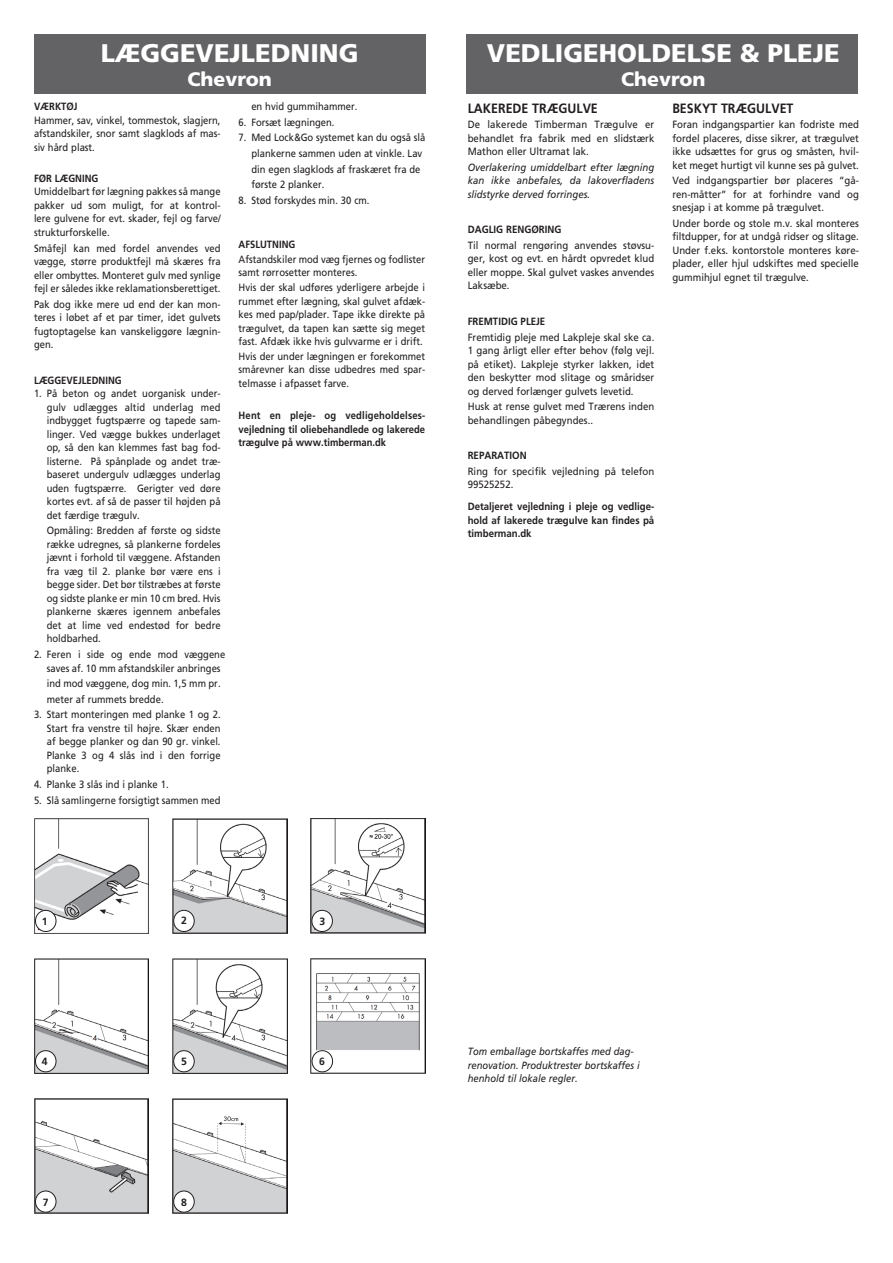
<style>
.page{position:relative;width:893px;height:1263px;background:#fff}
.page>*{position:absolute;margin:0;border:0;box-sizing:border-box;transform-origin:0 0}
.t1{font:900 25.5px "Frutiger";color:#fff}
.t2{font:900 19.5px "Frutiger";color:#fff}
.t3{font:700 13.5px "Frutiger";color:#231f20;scale:.92 1}
.t4{font:10.5px/13.5px "Frutiger";color:#231f20;text-align:justify;scale:.9 1}
.t5{font:10.5px/13.5px "Frutiger";color:#231f20;text-align:justify;scale:.92 1}
.t6{font:700 10.5px/13.5px "Frutiger";color:#231f20;text-align:justify;scale:.9 1}
.t7{font:700 10.5px/13.5px "Frutiger";color:#231f20;text-align:justify;scale:.92 1}
.t8{font:italic 10.5px/13.5px "Frutiger";color:#231f20;text-align:justify;scale:.92 1}
.t9{font:italic 10.5px/13.5px "Frutiger";color:#231f20;scale:.9 1}
.t10{font:700 10.5px "Frutiger";color:#231f20}
</style>
<div class="page">
<div style="left:467px;top:34px;width:391px;height:60px;background:#636366"></div>
<div style="left:34px;top:34px;width:391px;height:60px;background:#636366"></div>
<img style="left:34px;top:818px;width:115px;height:115px">
<img style="left:172px;top:818px;width:115px;height:115px">
<img style="left:310px;top:818px;width:115px;height:115px">
<img style="left:34px;top:958px;width:115px;height:115px">
<img style="left:172px;top:958px;width:115px;height:115px">
<img style="left:310px;top:958px;width:115px;height:115px">
<img style="left:34px;top:1099px;width:115px;height:115px">
<img style="left:172px;top:1099px;width:115px;height:115px">
<div style="left:35px;top:910px;width:21px;height:21px;background:#fff;border-radius:50%"></div>
<div style="left:35px;top:910px;width:21px;height:22px;border:1px solid #231f20;border-radius:50%"></div>
<div style="left:174px;top:910px;width:20px;height:21px;background:#fff;border-radius:50%"></div>
<div style="left:173px;top:910px;width:22px;height:22px;border:1px solid #231f20;border-radius:50%"></div>
<div style="left:312px;top:910px;width:20px;height:21px;background:#fff;border-radius:50%"></div>
<div style="left:311px;top:910px;width:22px;height:22px;border:1px solid #231f20;border-radius:50%"></div>
<div style="left:35px;top:1051px;width:21px;height:21px;background:#fff;border-radius:50%"></div>
<div style="left:35px;top:1050px;width:21px;height:22px;border:1px solid #231f20;border-radius:50%"></div>
<div style="left:174px;top:1051px;width:20px;height:21px;background:#fff;border-radius:50%"></div>
<div style="left:173px;top:1050px;width:22px;height:22px;border:1px solid #231f20;border-radius:50%"></div>
<div style="left:312px;top:1051px;width:21px;height:21px;background:#fff;border-radius:50%"></div>
<div style="left:312px;top:1050px;width:21px;height:22px;border:1px solid #231f20;border-radius:50%"></div>
<div style="left:35px;top:1191px;width:21px;height:21px;background:#fff;border-radius:50%"></div>
<div style="left:35px;top:1190px;width:21px;height:22px;border:1px solid #231f20;border-radius:50%"></div>
<div style="left:174px;top:1191px;width:20px;height:21px;background:#fff;border-radius:50%"></div>
<div style="left:173px;top:1190px;width:22px;height:22px;border:1px solid #231f20;border-radius:50%"></div>
<p class="t1" style="left:101px;top:38px;width:259px">LÆGGEVEJLEDNING</p>
<p class="t2" style="left:188px;top:67px;width:86px">Chevron</p>
<p class="t6" style="left:34px;top:100px;width:50px">VÆRKTØJ</p>
<p class="t4" style="left:34px;top:113px;width:209px">Hammer, sav, vinkel, tommestok, slagjern, afstandskiler, snor samt slagklods af mas&shy;siv hård plast.</p>
<p class="t6" style="left:34px;top:171px;width:73px">FØR LÆGNING</p>
<p class="t4" style="left:34px;top:185px;width:209px">Umiddelbart før lægning pakkes så mange pakker ud som muligt, for at kontrol&shy;lere gulvene for evt. skader, fejl og farve/ strukturforskelle.</p>
<p class="t4" style="left:34px;top:241px;width:209px">Småfejl kan med fordel anvendes ved vægge, større produktfejl må skæres fra eller ombyttes. Monteret gulv med synlige fejl er således ikke reklamationsberettiget.</p>
<p class="t4" style="left:34px;top:297px;width:209px">Pak dog ikke mere ud end der kan mon&shy;teres i løbet af et par timer, idet gulvets fugtoptagelse kan vanskeliggøre lægnin&shy;gen.</p>
<p class="t6" style="left:34px;top:373px;width:99px">LÆGGEVEJLEDNING</p>
<p class="t4" style="left:47px;top:387px;width:195px;text-indent:-13px">1. På beton og andet uorganisk under&shy;gulv udlægges altid underlag med indbygget fugtspærre og tapede sam&shy;linger. Ved vægge bukkes underlaget op, så den kan klemmes fast bag fod&shy;listerne. På spånplade og andet træ&shy;baseret undergulv udlægges underlag uden fugtspærre. Gerigter ved døre kortes evt. af så de passer til højden på det færdige trægulv.</p>
<p class="t4" style="left:47px;top:524px;width:195px">Opmåling: Bredden af første og sidste række udregnes, så plankerne fordeles jævnt i forhold til væggene. Afstanden fra væg til 2. planke bør være ens i begge sider. Det bør tilstræbes at første og sidste planke er min 10 cm bred. Hvis plankerne skæres igennem anbefales det at lime ved endestød for bedre holdbarhed.</p>
<p class="t4" style="left:47px;top:647px;width:200px;text-indent:-13px">2. Feren i side og ende mod væggene saves af. 10 mm afstandskiler anbringes</p>
<p class="t4" style="left:47px;top:677px;width:195px">ind mod væggene, dog min. 1,5 mm pr.</p>
<p class="t4" style="left:47px;top:692px;width:131px">meter af rummets bredde.</p>
<p class="t4" style="left:47px;top:708px;width:195px;text-indent:-13px">3. Start monteringen med planke 1 og 2.<br>Start fra venstre til højre. Skær enden af begge planker og dan 90 gr. vinkel.<br>Planke 3 og 4 slås ind i den forrige planke.</p>
<p class="t4" style="left:34px;top:777px;width:151px">4. Planke 3 slås ind i planke 1.</p>
<p class="t4" style="left:34px;top:793px;width:209px">5. Slå samlingerne forsigtigt sammen med</p>
<p class="t4" style="left:251px;top:100px;width:119px">en hvid gummihammer.</p>
<p class="t4" style="left:239px;top:115px;width:108px">6. Forsæt lægningen.</p>
<p class="t4" style="left:239px;top:131px;width:209px">7. Med Lock&amp;Go systemet kan du også slå</p>
<p class="t4" style="left:251px;top:147px;width:191px">plankerne sammen uden at vinkle. Lav</p>
<p class="t4" style="left:251px;top:162px;width:189px">din egen slagklods af fraskæret fra de</p>
<p class="t4" style="left:251px;top:178px;width:83px">første 2 planker.</p>
<p class="t4" style="left:239px;top:193px;width:147px">8. Stød forskydes min. 30 cm.</p>
<p class="t6" style="left:239px;top:237px;width:65px">AFSLUTNING</p>
<p class="t4" style="left:239px;top:252px;width:209px">Afstandskiler mod væg fjernes og fodlister samt rørrosetter monteres.</p>
<p class="t4" style="left:239px;top:281px;width:209px">Hvis der skal udføres yderligere arbejde i rummet efter lægning, skal gulvet afdæk&shy;kes med pap/plader. Tape ikke direkte på trægulvet, da tapen kan sætte sig meget fast. Afdæk ikke hvis gulvvarme er i drift.</p>
<p class="t4" style="left:239px;top:349px;width:209px">Hvis der under lægningen er forekommet smårevner kan disse udbedres med spar&shy;telmasse i afpasset farve.</p>
<p class="t6" style="left:239px;top:409px;width:209px">Hent en pleje- og vedligeholdelses&shy;vejledning til oliebehandlede og lakerede trægulve på www.timberman.dk</p>
<p class="t1" style="left:487px;top:38px;width:354px">VEDLIGEHOLDELSE &amp; PLEJE</p>
<p class="t2" style="left:621px;top:67px;width:86px">Chevron</p>
<p class="t3" style="left:468px;top:100px;width:143px">LAKEREDE TRÆGULVE</p>
<p class="t5" style="left:468px;top:118px;width:204px">De lakerede Timberman Trægulve er behandlet fra fabrik med en slidstærk Mathon eller Ultramat lak.</p>
<p class="t8" style="left:468px;top:160px;width:204px">Overlakering umiddelbart efter lægning kan ikke anbefales, da lakoverfladens slidstyrke derved forringes.</p>
<p class="t7" style="left:468px;top:223px;width:103px">DAGLIG RENGØRING</p>
<p class="t5" style="left:468px;top:238px;width:204px">Til normal rengøring anvendes støvsu&shy;ger, kost og evt. en hårdt opvredet klud eller moppe. Skal gulvet vaskes anvendes Laksæbe.</p>
<p class="t7" style="left:468px;top:314px;width:86px">FREMTIDIG PLEJE</p>
<p class="t5" style="left:468px;top:330px;width:204px">Fremtidig pleje med Lakpleje skal ske ca.<br>1 gang årligt eller efter behov (følg vejl. på etiket). Lakpleje styrker lakken, idet den beskytter mod slitage og småridser og derved forlænger gulvets levetid.</p>
<p class="t5" style="left:468px;top:400px;width:204px">Husk at rense gulvet med Trærens inden behandlingen påbegyndes..</p>
<p class="t7" style="left:468px;top:449px;width:66px">REPARATION</p>
<p class="t5" style="left:468px;top:464px;width:204px">Ring for specifik vejledning på telefon<br>99525252.</p>
<p class="t7" style="left:468px;top:500px;width:204px">Detaljeret vejledning i pleje og vedlige&shy;hold af lakerede trægulve kan findes på timberman.dk</p>
<p class="t3" style="left:672px;top:100px;width:133px">BESKYT TRÆGULVET</p>
<p class="t5" style="left:672px;top:118px;width:204px">Foran indgangspartier kan fodriste med fordel placeres, disse sikrer, at trægulvet ikke udsættes for grus og småsten, hvil&shy;ket meget hurtigt vil kunne ses på gulvet.</p>
<p class="t5" style="left:672px;top:174px;width:204px">Ved indgangspartier bør placeres “gå&shy;ren-måtter” for at forhindre vand og snesjap i at komme på trægulvet.</p>
<p class="t5" style="left:672px;top:216px;width:204px">Under borde og stole m.v. skal monteres filtdupper, for at undgå ridser og slitage.<br>Under f.eks. kontorstole monteres køre&shy;plader, eller hjul udskiftes med specielle gummihjul egnet til trægulve.</p>
<p class="t10" style="left:42px;top:915px;width:7px">1</p>
<p class="t10" style="left:181px;top:914px;width:7px">2</p>
<p class="t10" style="left:320px;top:915px;width:7px">3</p>
<p class="t10" style="left:42px;top:1055px;width:7px">4</p>
<p class="t10" style="left:181px;top:1055px;width:7px">5</p>
<p class="t10" style="left:319px;top:1055px;width:7px">6</p>
<p class="t10" style="left:43px;top:1196px;width:7px">7</p>
<p class="t10" style="left:181px;top:1196px;width:7px">8</p>
<p class="t9" style="left:468px;top:1045px;width:193px">Tom emballage bortskaffes med dag&shy;renovation. Produktrester bortskaffes i henhold til lokale regler.</p>
</div>
